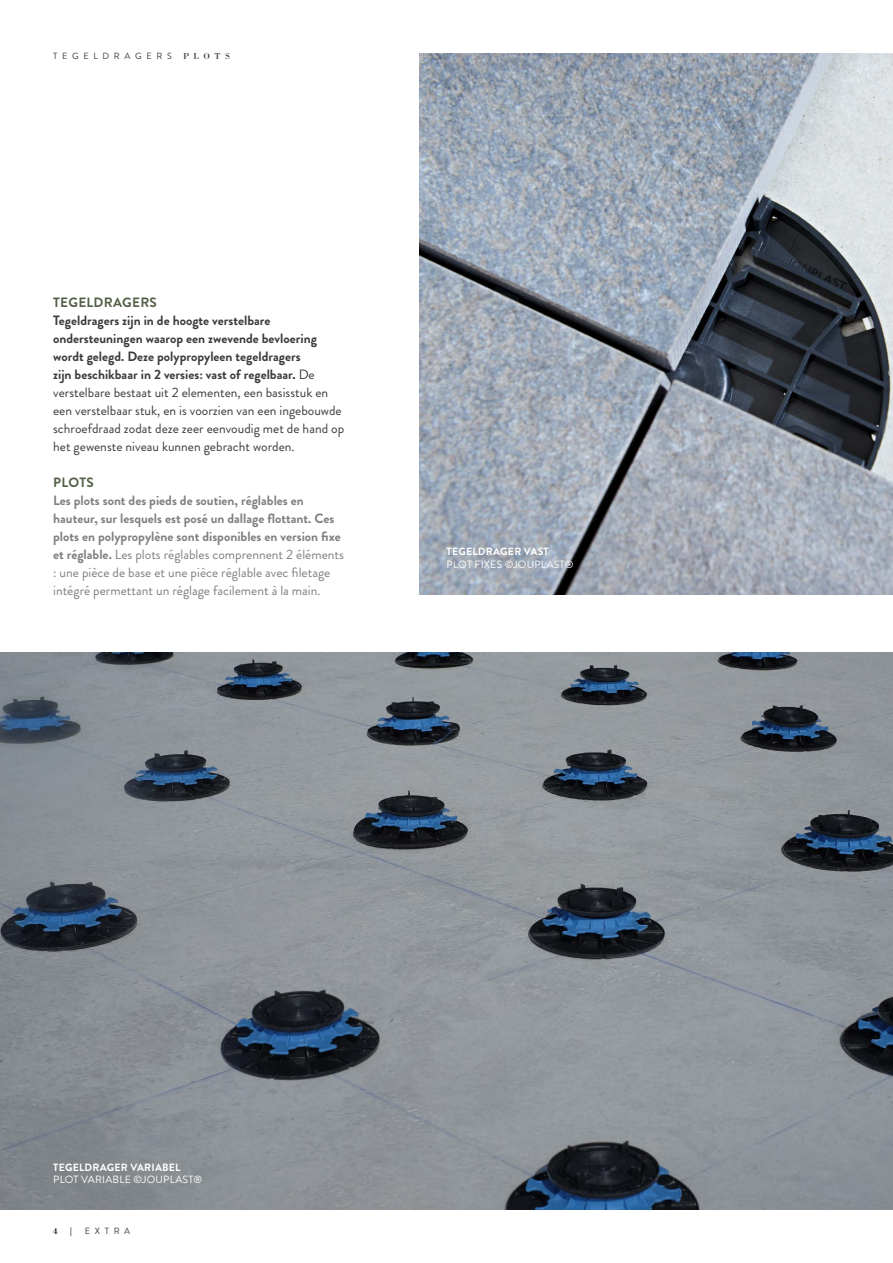
<style>
.page{position:relative;width:893px;height:1263px;background:#fff}
.page>*{position:absolute;margin:0;border:0;box-sizing:border-box;transform-origin:0 0}
.t1{font:13.5px/18px "Brandon Grotesque";color:#3c3c3b}
.t2{font:700 13.5px/18px "Brandon Grotesque";color:#818080}
.t3{font:700 13.5px "Brandon Grotesque";letter-spacing:.02em;color:#536046}
.t4{font:10.5px "Brandon Grotesque";letter-spacing:.02em;color:#fff}
.t5{font:700 10.5px "Brandon Grotesque";letter-spacing:.02em;color:#fff}
.t6{font:9px "Brandon Grotesque";letter-spacing:.52em;color:#3c3c3b}
.s1{font-family:"Bodoni Std"}
.s2{font-weight:700}
.s3{font-weight:400}
.s4{font-family:"Bodoni Std";color:#000}
</style>
<div class="page">
<img style="left:0;top:653px;width:893px;height:557px">
<img style="left:420px;top:53px;width:473px;height:542px">
<p class="t6" style="left:53px;top:50px;width:178px">TEGELDRAGERS <span class="s1">PLOTS</span></p>
<p class="t3" style="left:53px;top:292px;width:105px">TEGELDRAGERS</p>
<p class="t1" style="left:53px;top:311px;width:293px"><span class="s2">Tegeldragers zijn in de hoogte verstelbare ondersteuningen waarop een zwevende bevloering wordt gelegd. Deze polypropyleen tegeldragers<br>zijn beschikbaar in 2 versies: vast of regelbaar.</span> De verstelbare bestaat uit 2 elementen, een basisstuk en een verstelbaar stuk, en is voorzien van een ingebouwde schroefdraad zodat deze zeer eenvoudig met de hand op het gewenste niveau kunnen gebracht worden.</p>
<p class="t3" style="left:53px;top:472px;width:42px">PLOTS</p>
<p class="t2" style="left:53px;top:491px;width:292px">Les plots sont des pieds de soutien, réglables en hauteur, sur lesquels est posé un dallage flottant. Ces plots en polypropylène sont disponibles en version fixe et réglable. <span class="s3">Les plots réglables comprennent 2 éléments : une pièce de base et une pièce réglable avec filetage intégré permettant un réglage facilement à la main.</span></p>
<p class="t5" style="left:447px;top:544px;width:104px">TEGELDRAGER VAST</p>
<p class="t4" style="left:447px;top:557px;width:128px">PLOT FIXES ©JOUPLAST®</p>
<p class="t5" style="left:53px;top:1160px;width:129px">TEGELDRAGER VARIABEL</p>
<p class="t4" style="left:53px;top:1172px;width:150px">PLOT VARIABLE ©JOUPLAST®</p>
<p class="t6" style="left:53px;top:1224px;width:79px"><span class="s4">4 |</span> EXTRA</p>
</div>
